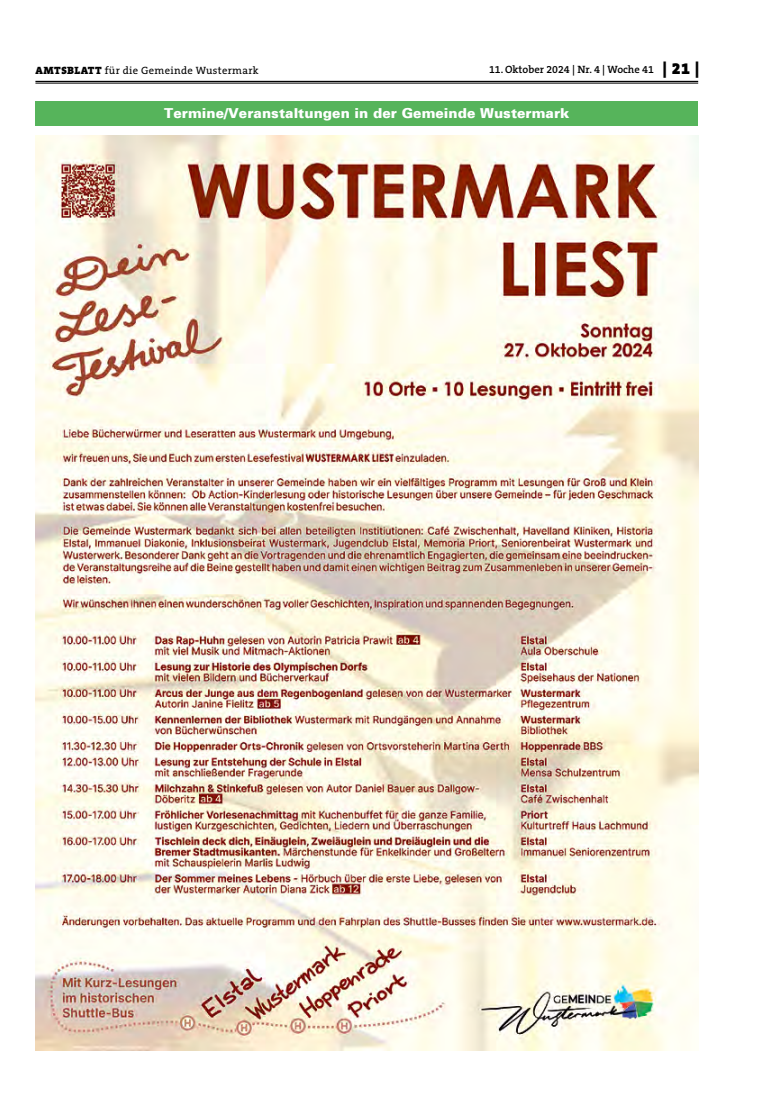
<style>
.page{position:relative;width:762px;height:1117px;background:#fff}
.page>*{position:absolute;margin:0;border:0;box-sizing:border-box;transform-origin:0 0}
.t1{font:900 13.75px "Univers 75";letter-spacing:.005em;color:#fff}
.t2{font:10.62px "The Serif B W5 Plain";letter-spacing:.03em;color:#000}
.t3{font:600 10.62px "The Serif B W6";color:#000}
.s1{font-family:"The Serif B W9";font-weight:900}
.s2{font-family:"The Serif B W9";font-weight:900;font-size:16.25px}
</style>
<div class="page">
<hr style="left:35px;top:81px;width:663px;height:1px;background:#000">
<hr style="left:35px;top:83px;width:663px;height:1px;background:#000">
<div style="left:35px;top:101px;width:663px;height:25px;background:#56b45b"></div>
<img style="left:35px;top:135px;width:663px;height:915px">
<p class="t2" style="left:36px;top:63px;width:225px"><span class="s1">AMTSBLATT</span> für die Gemeinde Wustermark</p>
<p class="t3" style="left:489px;top:63px;width:212px">11. Oktober 2024 | Nr. 4 | Woche 41 <span class="s2">| 21 |</span></p>
<p class="t1" style="left:164px;top:104px;width:407px">Termine/Veranstaltungen in der Gemeinde Wustermark</p>
</div>
